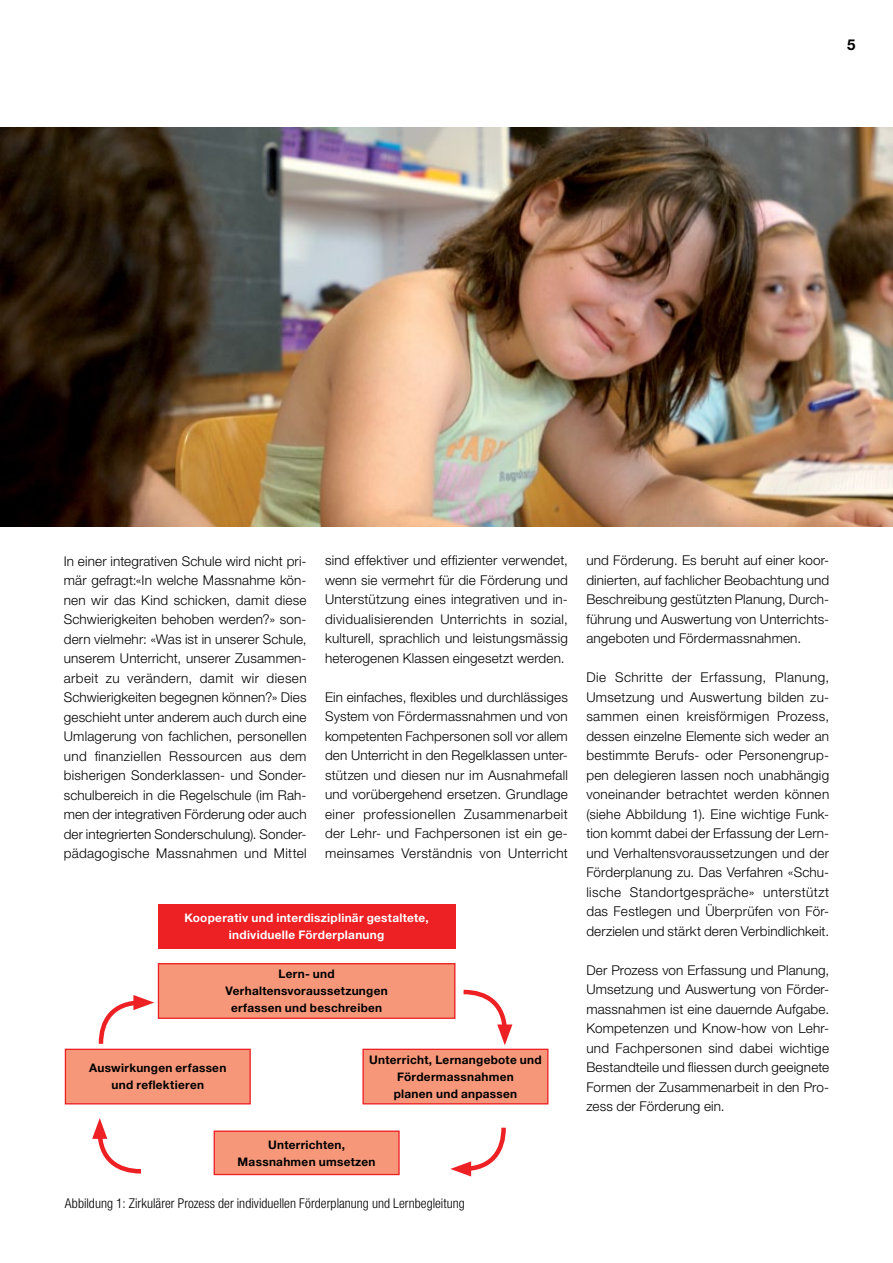
<style>
.page{position:relative;width:893px;height:1263px;background:#fff}
.page>*{position:absolute;margin:0;border:0;box-sizing:border-box;transform-origin:0 0}
.t1{font:700 15px "Helvetica Neue LT Std";color:#000}
.t2{font:300 13.5px/19.5px "Helvetica Neue LT Std";letter-spacing:.015em;color:#000;text-align:justify}
.t3{font:300 condensed 13.5px "Helvetica Neue";letter-spacing:.005em;color:#000}
.t4{font:700 11.85px/17.1px "Helvetica Neue LT Std";letter-spacing:.025em;color:#000;text-align:center}
.t5{font:700 11.85px/17.1px "Helvetica Neue LT Std";letter-spacing:.025em;color:#fff;text-align:center}
</style>
<div class="page">
<div style="left:158px;top:904px;width:297px;height:45px;background:#ed2024"></div>
<div style="left:158px;top:964px;width:297px;height:54px;background:#f79779"></div>
<div style="left:158px;top:963px;width:297px;height:56px;border:1px solid #ed2024"></div>
<div style="left:363px;top:1049px;width:185px;height:55px;background:#f79779"></div>
<div style="left:362px;top:1049px;width:186px;height:55px;border:1px solid #ed2024"></div>
<div style="left:214px;top:1131px;width:185px;height:43px;background:#f79779"></div>
<div style="left:214px;top:1130px;width:186px;height:45px;border:1px solid #ed2024"></div>
<div style="left:65px;top:1049px;width:185px;height:55px;background:#f79779"></div>
<div style="left:65px;top:1049px;width:186px;height:55px;border:1px solid #ed2024"></div>
<img style="left:1px;top:128px;width:892px;height:398px">
<svg style="left:92px;top:1118px;width:49px;height:56px"></svg>
<svg style="left:98px;top:995px;width:56px;height:49px"></svg>
<svg style="left:463px;top:989px;width:49px;height:56px"></svg>
<svg style="left:450px;top:1127px;width:56px;height:49px"></svg>
<p class="t1" style="left:847px;top:35px;width:10px">5</p>
<p class="t2" style="left:64px;top:551px;width:244px">In einer integrativen Schule wird nicht pri&shy;mär gefragt:«In welche Massnahme kön&shy;nen wir das Kind schicken, damit diese Schwierigkeiten behoben werden?» son&shy;dern vielmehr: «Was ist in unserer Schule, unserem Unterricht, unserer Zusammen&shy;arbeit zu verändern, damit wir diesen Schwierigkeiten begegnen können?» Dies geschieht unter anderem auch durch eine Umlagerung von fachlichen, personellen und finanziellen Ressourcen aus dem bisherigen Sonderklassen- und Sonder&shy;schulbereich in die Regelschule (im Rah&shy;men der integrativen Förderung oder auch der integrierten Sonderschulung). Sonder&shy;pädagogische Massnahmen und Mittel</p>
<p class="t2" style="left:325px;top:551px;width:244px">sind effektiver und effizienter verwendet, wenn sie vermehrt für die Förderung und Unterstützung eines integrativen und in&shy;dividualisierenden Unterrichts in sozial, kulturell, sprachlich und leistungsmässig heterogenen Klassen eingesetzt werden.</p>
<p class="t2" style="left:325px;top:687px;width:244px">Ein einfaches, flexibles und durchlässiges System von Fördermassnahmen und von kompetenten Fachpersonen soll vor allem den Unterricht in den Regelklassen unter&shy;stützen und diesen nur im Ausnahmefall und vorübergehend ersetzen. Grundlage einer professionellen Zusammenarbeit der Lehr- und Fachpersonen ist ein ge&shy;meinsames Verständnis von Unterricht</p>
<p class="t5" style="left:184px;top:909px;width:246px">Kooperativ und interdisziplinär gestaltete, individuelle Förderplanung</p>
<p class="t4" style="left:225px;top:965px;width:164px">Lern- und<br>Verhaltensvoraussetzungen erfassen und beschreiben</p>
<p class="t4" style="left:89px;top:1059px;width:139px">Auswirkungen erfassen und reflektieren</p>
<p class="t4" style="left:369px;top:1051px;width:174px">Unterricht, Lernangebote und<br>Fördermassnahmen<br>planen und anpassen</p>
<p class="t4" style="left:238px;top:1135px;width:140px">Unterrichten,<br>Massnahmen umsetzen</p>
<p class="t3" style="left:65px;top:1195px;width:402px">Abbildung 1: Zirkulärer Prozess der individuellen Förderplanung und Lernbegleitung</p>
<p class="t2" style="left:586px;top:550px;width:244px">und Förderung. Es beruht auf einer koor&shy;dinierten, auf fachlicher Beobachtung und Beschreibung gestützten Planung, Durch&shy;führung und Auswertung von Unterrichts&shy;angeboten und Fördermassnahmen.</p>
<p class="t2" style="left:586px;top:667px;width:244px;text-align:left">Die Schritte der Erfassung, Planung, Umsetzung und Auswertung bilden zu&shy;sammen einen kreisförmigen Prozess, dessen einzelne Elemente sich weder an bestimmte Berufs- oder Personengrup&shy;pen delegieren lassen noch unabhängig voneinander betrachtet werden können (siehe Abbildung 1). Eine wichtige Funk&shy;tion kommt dabei der Erfassung der Lern&shy;und Verhaltensvoraussetzungen und der Förderplanung zu. Das Verfahren «Schu&shy;lische Standortgespräche» unterstützt das Festlegen und Überprüfen von För&shy;derzielen und stärkt deren Verbindlichkeit.</p>
<p class="t2" style="left:586px;top:960px;width:244px">Der Prozess von Erfassung und Planung, Umsetzung und Auswertung von Förder&shy;massnahmen ist eine dauernde Aufgabe.<br>Kompetenzen und Know-how von Lehr&shy;und Fachpersonen sind dabei wichtige Bestandteile und fliessen durch geeignete Formen der Zusammenarbeit in den Pro&shy;zess der Förderung ein.</p>
</div>
